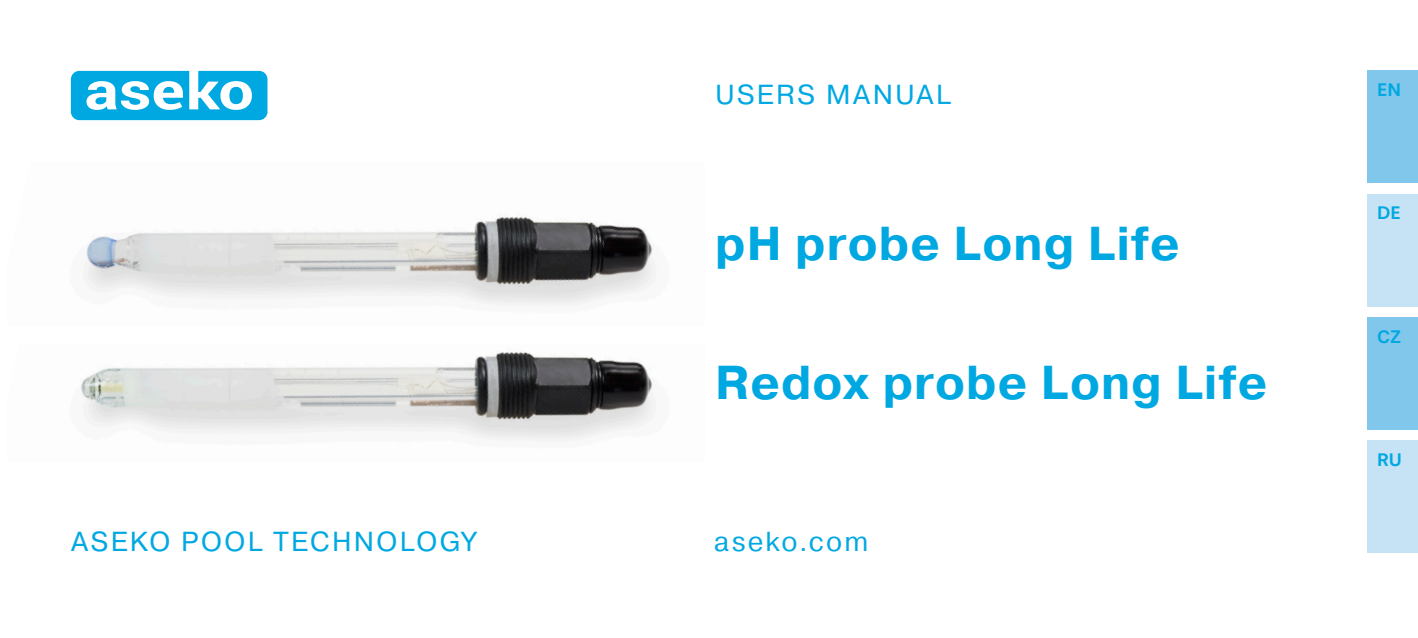
<style>
.page{position:relative;width:1418px;height:638px;background:#fff}
.page>*{position:absolute;margin:0;border:0;box-sizing:border-box;transform-origin:0 0}
.t1{font:700 47.5px "Pragmatica";letter-spacing:.02em;color:#00a8e2}
.t2{font:27.5px "Pragmatica";letter-spacing:.085em;color:#00a8e2}
.t3{font:500 18.75px "Stevie Sans";color:#00a8e2}
</style>
<div class="page">
<svg style="left:71px;top:71px;width:196px;height:49px"></svg>
<div style="left:1367px;top:71px;width:50px;height:112px;background:#81c7eb"></div>
<div style="left:1367px;top:194px;width:50px;height:112px;background:#c6e2f5"></div>
<div style="left:1367px;top:317px;width:50px;height:112px;background:#81c7eb"></div>
<div style="left:1367px;top:441px;width:50px;height:112px;background:#c6e2f5"></div>
<img style="left:83px;top:217px;width:574px;height:89px">
<img style="left:80px;top:351px;width:576px;height:90px">
<p class="t2" style="left:715px;top:78px;width:237px">USERS MANUAL</p>
<h1 class="t1" style="left:715px;top:213px;width:466px">pH probe Long Life</h1>
<h1 class="t1" style="left:715px;top:352px;width:553px">Redox probe Long Life</h1>
<p class="t2" style="left:71px;top:525px;width:405px">ASEKO POOL TECHNOLOGY</p>
<p class="t2" style="left:714px;top:525px;width:156px">aseko.com</p>
<p class="t3" style="left:1377px;top:80px;width:25px">EN</p>
<p class="t3" style="left:1377px;top:203px;width:25px">DE</p>
<p class="t3" style="left:1377px;top:326px;width:26px">CZ</p>
<p class="t3" style="left:1377px;top:450px;width:26px">RU</p>
</div>
